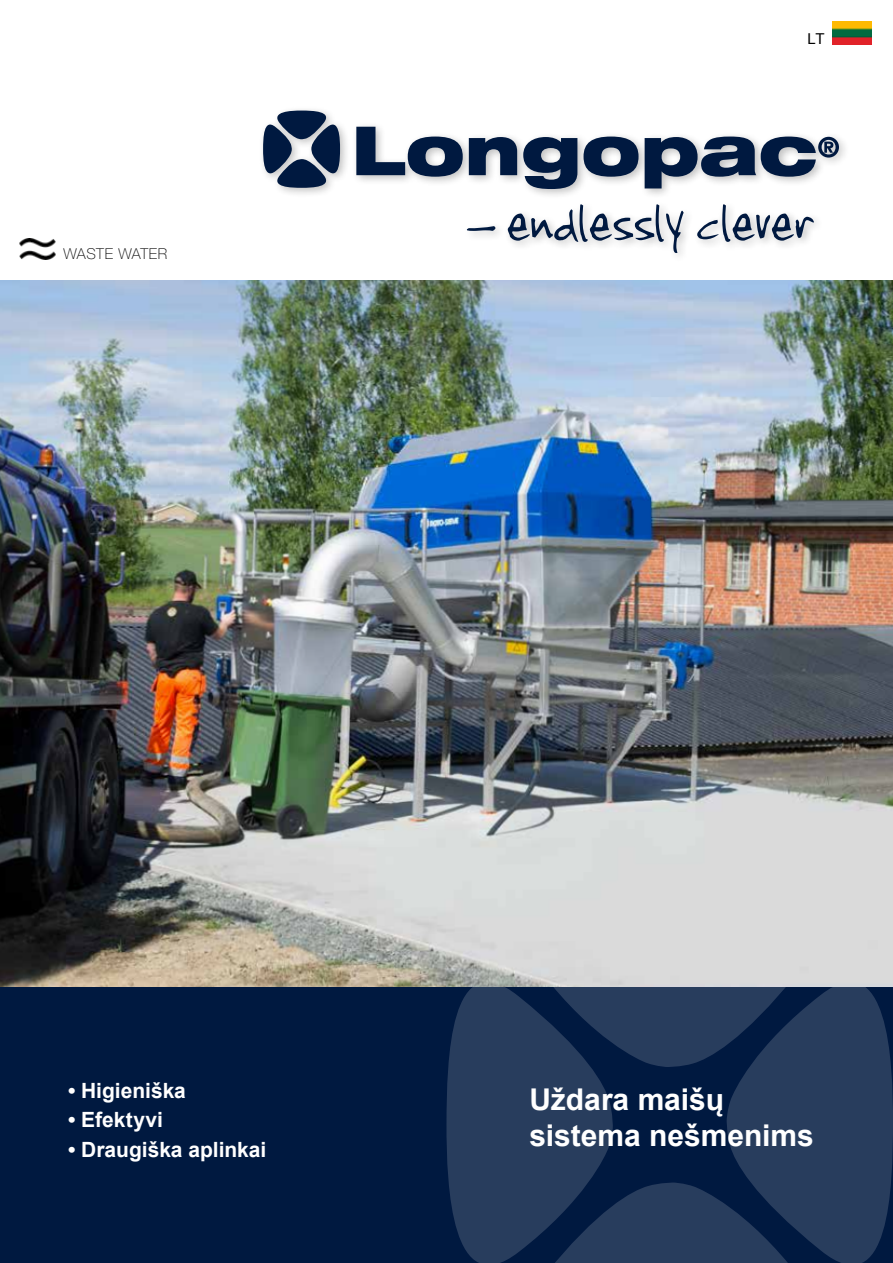
<style>
.page{position:relative;width:893px;height:1263px;background:#fff}
.page>*{position:absolute;margin:0;border:0;box-sizing:border-box;transform-origin:0 0}
.t1{font:700 30px/36px "Arial";color:#fff}
.t2{font:700 21px "Arial";color:#fff}
.t3{font:100 15px "Helvetica Neue LT Std";letter-spacing:.03em;color:#000}
.t4{font:15px "Arial";color:#000}
</style>
<div class="page">
<div style="left:0;top:986px;width:893px;height:277px;background:#001940"></div>
<svg style="left:446px;top:986px;width:167px;height:277px;background:#233959"></svg>
<svg style="left:726px;top:986px;width:167px;height:277px;background:#24395a"></svg>
<svg style="left:488px;top:1182px;width:363px;height:81px"></svg>
<svg style="left:490px;top:986px;width:363px;height:81px;fill:#283d5d"></svg>
<img style="left:0;top:281px;width:893px;height:705px">
<svg style="left:467px;top:204px;width:347px;height:49px"></svg>
<svg style="left:356px;top:127px;width:107px;height:50px"></svg>
<svg style="left:469px;top:137px;width:48px;height:38px;background:#374a68"></svg>
<svg style="left:523px;top:137px;width:54px;height:52px;background:#3d506c"></svg>
<svg style="left:583px;top:137px;width:55px;height:40px;background:#445671"></svg>
<svg style="left:645px;top:137px;width:194px;height:51px"></svg>
<svg style="left:263px;top:111px;width:77px;height:77px"></svg>
<img style="left:19px;top:239px;width:37px;height:21px">
<img style="left:832px;top:21px;width:40px;height:24px">
<p class="t3" style="left:64px;top:245px;width:105px">WASTE WATER</p>
<p class="t4" style="left:807px;top:29px;width:19px">LT</p>
<p class="t2" style="left:68px;top:1075px;width:119px">• Higieniška</p>
<p class="t2" style="left:68px;top:1105px;width:96px">• Efektyvi</p>
<p class="t2" style="left:68px;top:1135px;width:200px">• Draugiška aplinkai</p>
<h1 class="t1" style="left:529px;top:1082px;width:286px">Uždara maišų sistema nešmenims</h1>
</div>
